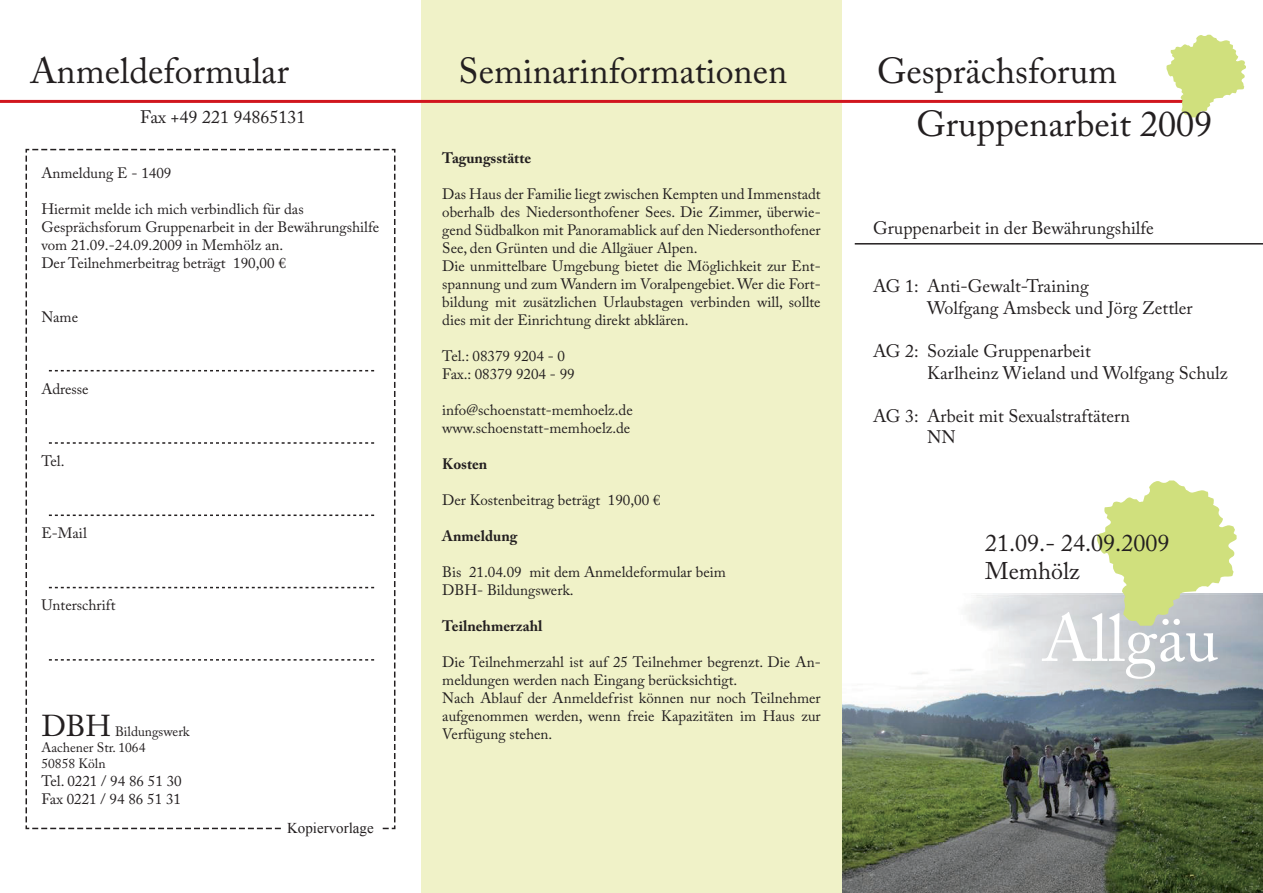
<style>
.page{position:relative;width:1263px;height:893px;background:#fff}
.page>*{position:absolute;margin:0;border:0;box-sizing:border-box;transform-origin:0 0}
.t1{font:66px "Adobe Caslon Pro";color:#fff}
.t2{font:36px "Adobe Caslon Pro";color:#231f20}
.t3{font:30px "Adobe Caslon Pro";color:#231f20}
.t4{font:24px "Adobe Caslon Pro";color:#231f20}
.t5{font:18px "Adobe Caslon Pro";color:#231f20}
.t6{font:15px/18px "Adobe Caslon Pro";color:#231f20;text-align:justify}
.t7{font:700 15px "Adobe Caslon Pro";color:#231f20}
.t8{font:15px "Times New Roman";color:#231f20}
.t9{font:13.5px "Adobe Caslon Pro";color:#231f20}
</style>
<div class="page">
<div style="left:421px;top:0;width:421px;height:893px;background:#f0f2c8"></div>
<hr style="left:0;top:100px;width:1208px;height:3px;background:#d1161e">
<svg style="left:1166px;top:35px;width:80px;height:82px"></svg>
<svg style="left:26px;top:149px;width:369px;height:680px"></svg>
<div style="left:282px;top:819px;width:98px;height:24px;background:#fff"></div>
<hr style="left:855px;top:243px;width:408px;height:2px;background:#231f20">
<img style="left:842px;top:594px;width:421px;height:299px">
<svg style="left:1097px;top:480px;width:139px;height:146px"></svg>
<p class="t2" style="left:30px;top:50px;width:260px">Anmeldeformular</p>
<p class="t2" style="left:458px;top:49px;width:330px">Seminarinformationen</p>
<p class="t5" style="left:140px;top:106px;width:167px">Fax +49 221 94865131</p>
<p class="t6" style="left:41px;top:163px;width:131px">Anmeldung E - 1409</p>
<p class="t6" style="left:41px;top:199px;width:264px">Hiermit melde ich mich verbindlich für das</p>
<p class="t6" style="left:41px;top:217px;width:339px">Gesprächsforum Gruppenarbeit in der Bewährungshilfe vom 21.09.-24.09.2009 in Memhölz an.</p>
<p class="t6" style="left:41px;top:253px;width:246px">Der Teilnehmerbeitrag beträgt 190,00 €</p>
<p class="t6" style="left:41px;top:307px;width:38px">Name</p>
<p class="t6" style="left:41px;top:379px;width:49px">Adresse</p>
<p class="t6" style="left:41px;top:451px;width:25px">Tel.</p>
<p class="t6" style="left:41px;top:523px;width:47px">E-Mail</p>
<p class="t6" style="left:41px;top:595px;width:76px">Unterschrift</p>
<p class="t3" style="left:41px;top:708px;width:71px">DBH</p>
<p class="t9" style="left:115px;top:723px;width:76px">Bildungswerk</p>
<p class="t9" style="left:41px;top:739px;width:105px">Aachener Str. 1064</p>
<p class="t9" style="left:41px;top:755px;width:66px">50858 Köln</p>
<p class="t6" style="left:41px;top:772px;width:142px">Tel. 0221 / 94 86 51 30</p>
<p class="t6" style="left:41px;top:790px;width:141px">Fax 0221 / 94 86 51 31</p>
<p class="t8" style="left:287px;top:818px;width:88px">Kopiervorlage</p>
<p class="t7" style="left:442px;top:149px;width:90px">Tagungsstätte</p>
<p class="t6" style="left:442px;top:185px;width:380px">Das Haus der Familie liegt zwischen Kempten und Immenstadt oberhalb des Niedersonthofener Sees. Die Zimmer, überwie&shy;gend Südbalkon mit Panoramablick auf den Niedersonthofener See, den Grünten und die Allgäuer Alpen.</p>
<p class="t6" style="left:442px;top:257px;width:380px">Die unmittelbare Umgebung bietet die Möglichkeit zur Ent&shy;spannung und zum Wandern im Voralpengebiet. Wer die Fort&shy;bildung mit zusätzlichen Urlaubstagen verbinden will, sollte dies mit der Einrichtung direkt abklären.</p>
<p class="t6" style="left:442px;top:347px;width:124px">Tel.: 08379 9204 - 0</p>
<p class="t6" style="left:442px;top:365px;width:134px">Fax.: 08379 9204 - 99</p>
<p class="t6" style="left:442px;top:401px;width:192px">info@schoenstatt-memhoelz.de</p>
<p class="t6" style="left:442px;top:419px;width:190px">www.schoenstatt-memhoelz.de</p>
<p class="t7" style="left:442px;top:455px;width:47px">Kosten</p>
<p class="t6" style="left:442px;top:491px;width:220px">Der Kostenbeitrag beträgt 190,00 €</p>
<p class="t7" style="left:442px;top:527px;width:77px">Anmeldung</p>
<p class="t6" style="left:442px;top:563px;width:285px">Bis 21.04.09 mit dem Anmeldeformular beim</p>
<p class="t6" style="left:442px;top:581px;width:133px">DBH- Bildungswerk.</p>
<p class="t7" style="left:442px;top:617px;width:102px">Teilnehmerzahl</p>
<p class="t6" style="left:442px;top:653px;width:380px">Die Teilnehmerzahl ist auf 25 Teilnehmer begrenzt. Die An&shy;meldungen werden nach Eingang berücksichtigt.</p>
<p class="t6" style="left:442px;top:689px;width:380px">Nach Ablauf der Anmeldefrist können nur noch Teilnehmer aufgenommen werden, wenn freie Kapazitäten im Haus zur Verfügung stehen.</p>
<p class="t2" style="left:877px;top:49px;width:242px">Gesprächsforum</p>
<p class="t2" style="left:916px;top:102px;width:297px">Gruppenarbeit 2009</p>
<p class="t5" style="left:873px;top:218px;width:282px">Gruppenarbeit in der Bewährungshilfe</p>
<p class="t5" style="left:873px;top:275px;width:217px">AG 1: Anti-Gewalt-Training</p>
<p class="t5" style="left:927px;top:297px;width:267px">Wolfgang Amsbeck und Jörg Zettler</p>
<p class="t5" style="left:873px;top:340px;width:219px">AG 2: Soziale Gruppenarbeit</p>
<p class="t5" style="left:927px;top:362px;width:302px">Karlheinz Wieland und Wolfgang Schulz</p>
<p class="t5" style="left:873px;top:405px;width:258px">AG 3: Arbeit mit Sexualstraftätern</p>
<p class="t5" style="left:927px;top:427px;width:30px">NN</p>
<p class="t4" style="left:985px;top:528px;width:186px">21.09.- 24.09.2009</p>
<p class="t4" style="left:985px;top:557px;width:96px">Memhölz</p>
<p class="t1" style="left:1042px;top:599px;width:178px">Allgäu</p>
</div>
